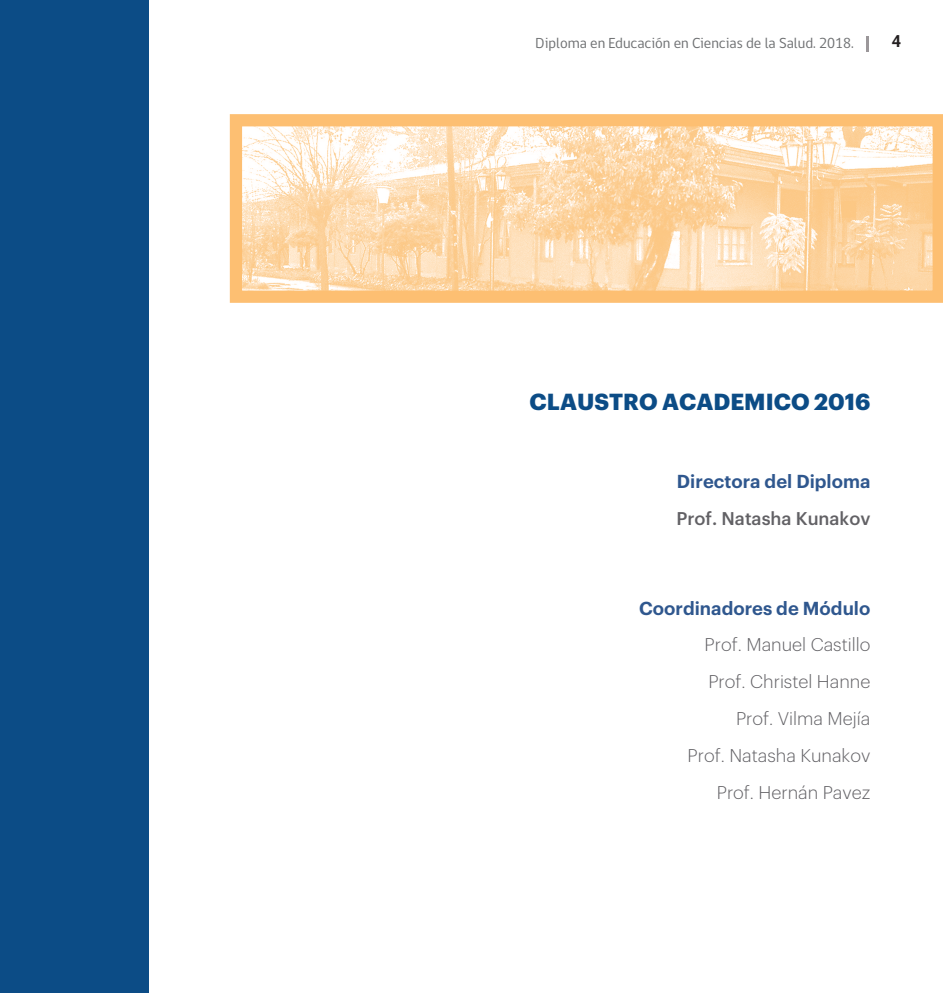
<style>
.page{position:relative;width:943px;height:993px;background:#fff}
.page>*{position:absolute;margin:0;border:0;box-sizing:border-box;transform-origin:0 0}
.t1{font:700 22.75px "Graphik";color:#0c4c86}
.t2{font:600 18.38px "Graphik";color:#2f578e}
.t3{font:300 18.03px "Graphik";color:#626165}
.t4{font:500 18.03px "Graphik";color:#626165}
.t5{font:700 17.5px "gob CL";color:#231f20}
.t6{font:14.88px "gob CL";color:#6d6f71}
</style>
<div class="page">
<svg style="left:866px;top:36px;width:2px;height:15px"></svg>
<div style="left:0;top:0;width:149px;height:992px;background:#0c4c86"></div>
<svg style="left:230px;top:114px;width:713px;height:189px;background:#fdd9ad"></svg>
<p class="t6" style="left:535px;top:32px;width:319px">Diploma en Educación en Ciencias de la Salud. 2018.</p>
<p class="t5" style="left:891px;top:30px;width:12px">4</p>
<p class="t1" style="left:529px;top:384px;width:342px">CLAUSTRO ACADEMICO 2016</p>
<p class="t2" style="left:677px;top:467px;width:195px">Directora del Diploma</p>
<p class="t4" style="left:676px;top:504px;width:195px">Prof. Natasha Kunakov</p>
<p class="t2" style="left:639px;top:593px;width:233px">Coordinadores de Módulo</p>
<p class="t3" style="left:704px;top:631px;width:167px">Prof. Manuel Castillo</p>
<p class="t3" style="left:708px;top:668px;width:163px">Prof. Christel Hanne</p>
<p class="t3" style="left:736px;top:705px;width:136px">Prof. Vilma Mejía</p>
<p class="t3" style="left:687px;top:741px;width:184px">Prof. Natasha Kunakov</p>
<p class="t3" style="left:716px;top:778px;width:155px">Prof. Hernán Pavez</p>
</div>
